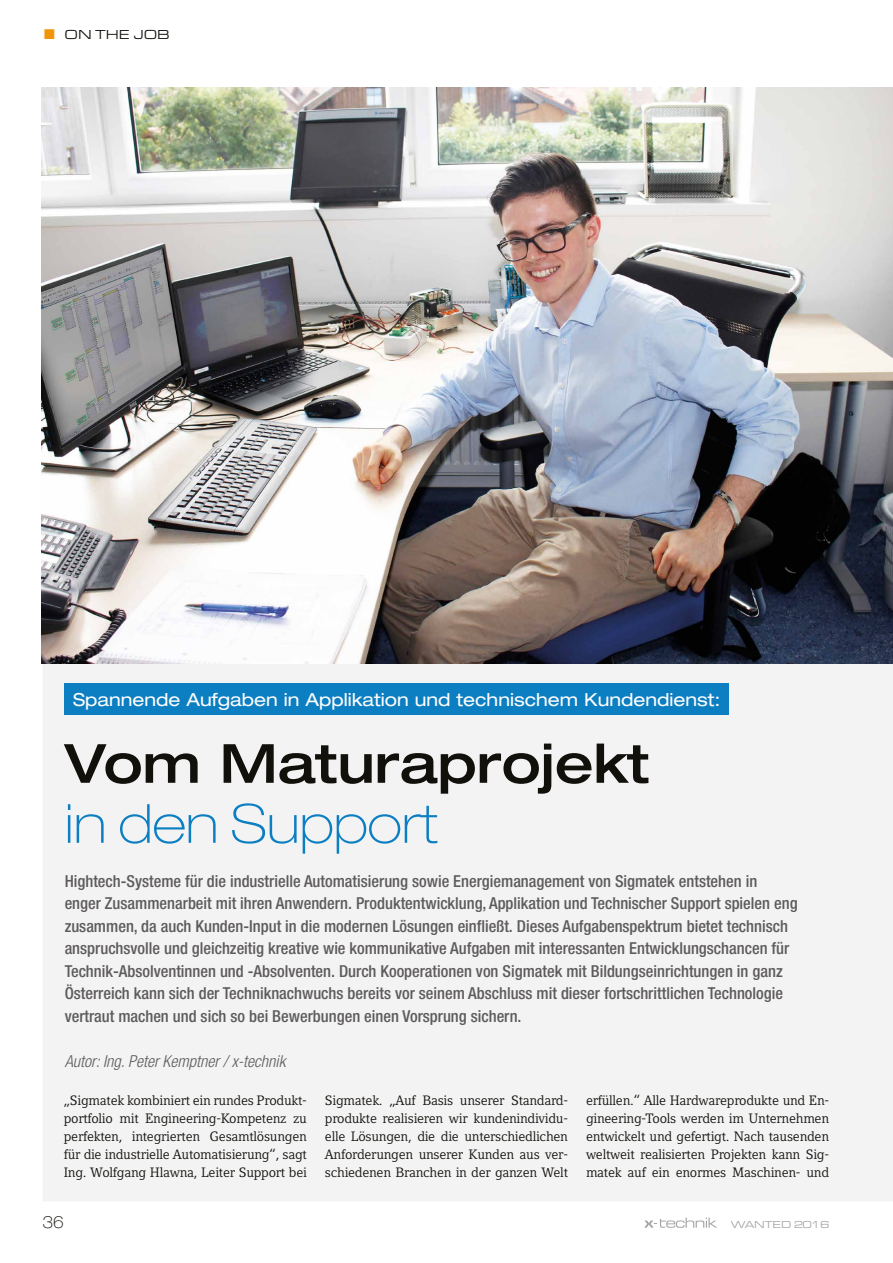
<style>
.page{position:relative;width:893px;height:1263px;background:#fff}
.page>*{position:absolute;margin:0;border:0;box-sizing:border-box;transform-origin:0 0}
.t1{font:500 expanded 54px "Helvetica Neue";color:#12100b}
.t2{font:100 expanded 54px "Helvetica Neue";color:#0c7ec2}
.t3{font:expanded 18px "Helvetica Neue";color:#fff}
.t4{font:500 condensed 16.5px/22.5px "Helvetica Neue";color:#5e5b5c}
.t5{font:italic 300 condensed 16.5px "Helvetica Neue";color:#5e5b5c}
.t6{font:100 expanded 16.5px "Helvetica Neue";color:#12100b}
.t7{font:13.5px/18px "Compatil Letter LT Pro";letter-spacing:-.02em;color:#12100b;text-align:justify}
.t8{font:13.5px "Eurostile Extended Roman DTC";color:#12100b}
.t9{font:10.5px "Eurostile Extended Roman DTC";letter-spacing:-.01em;color:#a5a3a4}
</style>
<div class="page">
<svg style="left:644px;top:1217px;width:73px;height:11px"></svg>
<div style="left:43px;top:663px;width:850px;height:538px;background:#f3f3f4"></div>
<div style="left:65px;top:683px;width:664px;height:31px;background:#0c7ec2"></div>
<img style="left:42px;top:88px;width:851px;height:575px">
<p class="t8" style="left:65px;top:26px;width:107px">ON THE JOB</p>
<p class="t3" style="left:73px;top:693px;width:649px">Spannende Aufgaben in Applikation und technischem Kundendienst:</p>
<h1 class="t1" style="left:65px;top:743px;width:586px">Vom Maturaprojekt</h1>
<h1 class="t2" style="left:65px;top:803px;width:375px">in den Support</h1>
<p class="t4" style="left:65px;top:870px;width:734px">Hightech-Systeme für die industrielle Automatisierung sowie Energiemanagement von Sigmatek entstehen in enger Zusammenarbeit mit ihren Anwendern. Produktentwicklung, Applikation und Technischer Support spielen eng zusammen, da auch Kunden-Input in die modernen Lösungen einfließt. Dieses Aufgabenspektrum bietet technisch anspruchsvolle und gleichzeitig kreative wie kommunikative Aufgaben mit interessanten Entwicklungschancen für Technik-Absolventinnen und -Absolventen. Durch Kooperationen von Sigmatek mit Bildungseinrichtungen in ganz Österreich kann sich der Techniknachwuchs bereits vor seinem Abschluss mit dieser fortschrittlichen Technologie vertraut machen und sich so bei Bewerbungen einen Vorsprung sichern.</p>
<p class="t5" style="left:65px;top:1055px;width:222px">Autor: Ing. Peter Kemptner / x-technik</p>
<p class="t7" style="left:64px;top:1091px;width:245px">„Sigmatek kombiniert ein rundes Produkt&shy;portfolio mit Engineering-Kompetenz zu perfekten, integrierten Gesamtlösungen für die industrielle Automatisierung“, sagt Ing. Wolfgang Hlawna, Leiter Support bei</p>
<p class="t7" style="left:325px;top:1091px;width:245px">Sigmatek. „Auf Basis unserer Standard&shy;produkte realisieren wir kundenindividu&shy;elle Lösungen, die die unterschiedlichen Anforderungen unserer Kunden aus ver&shy;schiedenen Branchen in der ganzen Welt</p>
<p class="t7" style="left:586px;top:1091px;width:245px">erfüllen.“ Alle Hardwareprodukte und En&shy;gineering-Tools werden im Unternehmen entwickelt und gefertigt. Nach tausenden weltweit realisierten Projekten kann Sig&shy;matek auf ein enormes Maschinen- und</p>
<p class="t6" style="left:43px;top:1216px;width:23px">36</p>
<p class="t9" style="left:731px;top:1218px;width:99px">WANTED 2016</p>
</div>
